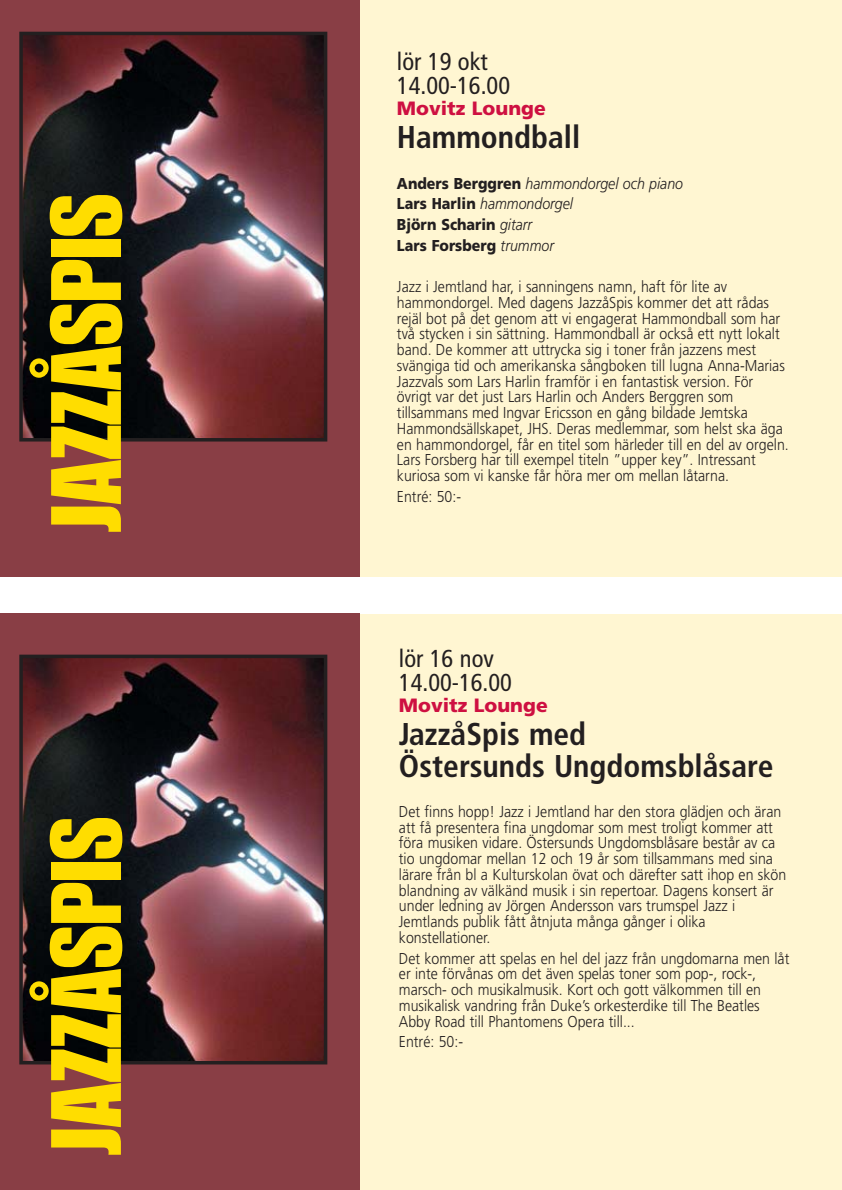
<style>
.page{position:relative;width:842px;height:1190px;background:#fff}
.page>*{position:absolute;margin:0;border:0;box-sizing:border-box;transform-origin:0 0}
.t1{font:700 condensed 31.5px/31.5px "Frutiger";color:#231f20}
.t2{font:condensed 24.5px/24.5px "Frutiger";color:#231f20}
.t3{font:900 19.25px "Frutiger";color:#ce1041}
.t4{font:300 15.75px/15.8px "Frutiger";color:#231f20;scale:.9 1}
.t5{font:900 15.75px/20.7px "Frutiger";color:#231f20;scale:.9 1}
.s1{font-weight:300;font-style:italic}
</style>
<div class="page">
<div style="left:304px;top:0;width:538px;height:576px;background:#fff6d2"></div>
<div style="left:304px;top:614px;width:538px;height:576px;background:#fff6d2"></div>
<div style="left:0;top:0;width:359px;height:576px;background:#893e45"></div>
<img style="left:24px;top:37px;width:298px;height:400px">
<div style="left:19px;top:32px;width:308px;height:410px;border:4px solid #231f20"></div>
<svg style="left:29px;top:260px;width:93px;height:272px"></svg>
<div style="left:51px;top:239px;width:70px;height:18px;background:#fd0"></div>
<svg style="left:50px;top:195px;width:72px;height:41px;background:#bfa706"></svg>
<div style="left:0;top:613px;width:359px;height:577px;background:#893e45"></div>
<img style="left:24px;top:660px;width:298px;height:399px">
<div style="left:19px;top:655px;width:308px;height:409px;border:4px solid #231f20"></div>
<svg style="left:29px;top:883px;width:93px;height:272px"></svg>
<div style="left:51px;top:862px;width:70px;height:18px;background:#fd0"></div>
<svg style="left:50px;top:818px;width:72px;height:41px;background:#bfa706"></svg>
<h2 class="t2" style="left:397px;top:51px;width:115px">lör 19 okt<br>14.00-16.00</h2>
<p class="t3" style="left:397px;top:100px;width:150px">Movitz Lounge</p>
<h1 class="t1" style="left:397px;top:124px;width:185px">Hammondball</h1>
<p class="t5" style="left:397px;top:174px;width:319px">Anders Berggren <span class="s1">hammondorgel och piano<br></span>Lars Harlin <span class="s1">hammondorgel<br></span>Björn Scharin <span class="s1">gitarr<br></span>Lars Forsberg <span class="s1">trummor</span></p>
<p class="t4" style="left:397px;top:280px;width:437px">Jazz i Jemtland har, i sanningens namn, haft för lite av hammondorgel. Med dagens JazzåSpis kommer det att rådas rejäl bot på det genom att vi engagerat Hammondball som har två stycken i sin sättning. Hammondball är också ett nytt lokalt band. De kommer att uttrycka sig i toner från jazzens mest svängiga tid och amerikanska sångboken till lugna Anna-Marias Jazzvals som Lars Harlin framför i en fantastisk version. För övrigt var det just Lars Harlin och Anders Berggren som tillsammans med Ingvar Ericsson en gång bildade Jemtska Hammondsällskapet, JHS. Deras medlemmar, som helst ska äga en hammondorgel, får en titel som härleder till en del av orgeln.<br>Lars Forsberg har till exempel titeln ”upper key”. Intressant kuriosa som vi kanske får höra mer om mellan låtarna.</p>
<p class="t4" style="left:397px;top:490px;width:73px">Entré: 50:-</p>
<h2 class="t2" style="left:399px;top:648px;width:115px">lör 16 nov<br>14.00-16.00</h2>
<p class="t3" style="left:399px;top:697px;width:150px">Movitz Lounge</p>
<h1 class="t1" style="left:399px;top:721px;width:376px">JazzåSpis med<br>Östersunds Ungdomsblåsare</h1>
<p class="t4" style="left:399px;top:805px;width:432px">Det finns hopp! Jazz i Jemtland har den stora glädjen och äran att få presentera fina ungdomar som mest troligt kommer att föra musiken vidare. Östersunds Ungdomsblåsare består av ca tio ungdomar mellan 12 och 19 år som tillsammans med sina lärare från bl a Kulturskolan övat och därefter satt ihop en skön blandning av välkänd musik i sin repertoar. Dagens konsert är under ledning av Jörgen Andersson vars trumspel Jazz i Jemtlands publik fått åtnjuta många gånger i olika konstellationer.</p>
<p class="t4" style="left:399px;top:952px;width:435px">Det kommer att spelas en hel del jazz från ungdomarna men låt er inte förvånas om det även spelas toner som pop-, rock-, marsch- och musikalmusik. Kort och gott välkommen till en musikalisk vandring från Duke’s orkesterdike till The Beatles Abby Road till Phantomens Opera till...</p>
<p class="t4" style="left:399px;top:1035px;width:73px">Entré: 50:-</p>
</div>
